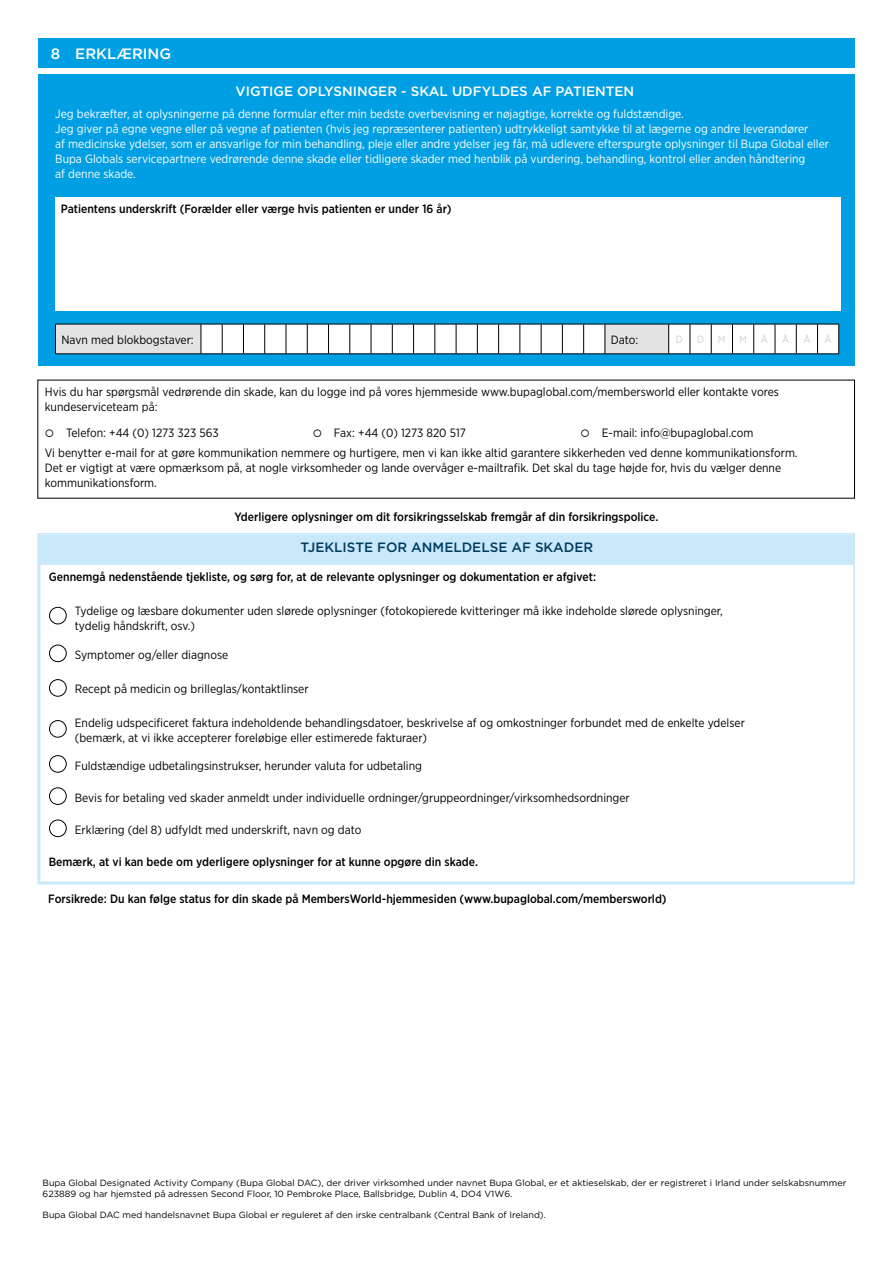
<style>
.page{position:relative;width:893px;height:1263px;background:#fff}
.page>*{position:absolute;margin:0;border:0;box-sizing:border-box;transform-origin:0 0}
.t1{font:500 15px "Gotham";color:#fff}
.t2{font:500 13.5px "Gotham";color:#fff}
.t3{font:500 13.5px "Gotham";color:#003b60}
.t4{font:12px/15px "Gotham Narrow";color:#000}
.t5{font:12px/15px "Gotham Narrow";color:#fff}
.t6{font:500 12px "Gotham Narrow";color:#000}
.t7{font:10.5px "Gotham Narrow";color:#d0d0d0}
.t8{font:9px/10.8px "Gotham";color:#000}
</style>
<div class="page">
<div style="left:40px;top:535px;width:814px;height:30px;background:#c9e9fb"></div>
<div style="left:38px;top:533px;width:817px;height:351px;border:2px solid #c9e9fb"></div>
<div style="left:49px;top:607px;width:17px;height:17px;border:1px solid #000;border-radius:50%"></div>
<div style="left:49px;top:645px;width:17px;height:17px;border:1px solid #000;border-radius:50%"></div>
<div style="left:49px;top:679px;width:17px;height:17px;border:1px solid #000;border-radius:50%"></div>
<div style="left:49px;top:720px;width:17px;height:17px;border:1px solid #000;border-radius:50%"></div>
<div style="left:49px;top:755px;width:17px;height:17px;border:1px solid #000;border-radius:50%"></div>
<div style="left:49px;top:788px;width:17px;height:17px;border:1px solid #000;border-radius:50%"></div>
<div style="left:49px;top:820px;width:17px;height:17px;border:1px solid #000;border-radius:50%"></div>
<div style="left:38px;top:38px;width:817px;height:30px;background:#009fe3"></div>
<div style="left:38px;top:74px;width:817px;height:292px;background:#009fe3"></div>
<div style="left:55px;top:198px;width:785px;height:113px;background:#fff"></div>
<svg style="left:56px;top:324px;width:783px;height:31px;background:#e0e3e4"></svg>
<hr style="left:55px;top:324px;width:146px;height:1px;background:#000">
<hr style="left:55px;top:324px;width:1px;height:30px;background:#000">
<hr style="left:201px;top:324px;width:1px;height:30px;background:#000">
<hr style="left:55px;top:354px;width:146px;height:1px;background:#000">
<hr style="left:605px;top:324px;width:64px;height:1px;background:#000">
<hr style="left:605px;top:324px;width:1px;height:30px;background:#000">
<hr style="left:668px;top:324px;width:1px;height:30px;background:#000">
<hr style="left:605px;top:354px;width:64px;height:1px;background:#000">
<p class="t1" style="left:51px;top:44px;width:122px">8 ERKLÆRING</p>
<p class="t2" style="left:236px;top:82px;width:400px">VIGTIGE OPLYSNINGER - SKAL UDFYLDES AF PATIENTEN</p>
<p class="t5" style="left:55px;top:106px;width:775px">Jeg bekræfter, at oplysningerne på denne formular efter min bedste overbevisning er nøjagtige, korrekte og fuldstændige.<br>Jeg giver på egne vegne eller på vegne af patienten (hvis jeg repræsenterer patienten) udtrykkeligt samtykke til at lægerne og andre leverandører<br>af medicinske ydelser, som er ansvarlige for min behandling, pleje eller andre ydelser jeg får, må udlevere efterspurgte oplysninger til Bupa Global eller Bupa Globals servicepartnere vedrørende denne skade eller tidligere skader med henblik på vurdering, behandling, kontrol eller anden håndtering<br>af denne skade.</p>
<p class="t6" style="left:61px;top:201px;width:392px">Patientens underskrift (Forælder eller værge hvis patienten er under 16 år)</p>
<p class="t4" style="left:61px;top:332px;width:134px">Navn med blokbogstaver:</p>
<p class="t4" style="left:611px;top:332px;width:29px">Dato:</p>
<p class="t7" style="left:676px;top:333px;width:9px">D</p>
<p class="t7" style="left:697px;top:333px;width:9px">D</p>
<p class="t7" style="left:718px;top:333px;width:9px">M</p>
<p class="t7" style="left:739px;top:333px;width:9px">M</p>
<p class="t7" style="left:761px;top:333px;width:9px">Å</p>
<p class="t7" style="left:782px;top:333px;width:9px">Å</p>
<p class="t7" style="left:803px;top:333px;width:9px">Å</p>
<p class="t7" style="left:825px;top:333px;width:9px">Å</p>
<p class="t4" style="left:45px;top:384px;width:736px">Hvis du har spørgsmål vedrørende din skade, kan du logge ind på vores hjemmeside www.bupaglobal.com/membersworld eller kontakte vores kundeserviceteam på:</p>
<p class="t4" style="left:66px;top:425px;width:154px">Telefon: +44 (0) 1273 323 563</p>
<p class="t4" style="left:334px;top:425px;width:134px">Fax: +44 (0) 1273 820 517</p>
<p class="t4" style="left:45px;top:423px;width:754px;line-height:19.8px;text-indent:557px">E-mail: info@bupaglobal.com<br>Vi benytter e-mail for at gøre kommunikation nemmere og hurtigere, men vi kan ikke altid garantere sikkerheden ved denne kommunikationsform.</p>
<p class="t4" style="left:45px;top:460px;width:738px">Det er vigtigt at være opmærksom på, at nogle virksomheder og lande overvåger e-mailtrafik. Det skal du tage højde for, hvis du vælger denne kommunikationsform.</p>
<p class="t6" style="left:235px;top:510px;width:425px">Yderligere oplysninger om dit forsikringsselskab fremgår af din forsikringspolice.</p>
<p class="t3" style="left:301px;top:538px;width:294px">TJEKLISTE FOR ANMELDELSE AF SKADER</p>
<p class="t6" style="left:49px;top:569px;width:549px">Gennemgå nedenstående tjekliste, og sørg for, at de relevante oplysninger og dokumentation er afgivet:</p>
<p class="t4" style="left:75px;top:603px;width:650px">Tydelige og læsbare dokumenter uden slørede oplysninger (fotokopierede kvitteringer må ikke indeholde slørede oplysninger, tydelig håndskrift, osv.)</p>
<p class="t4" style="left:75px;top:647px;width:155px">Symptomer og/eller diagnose</p>
<p class="t4" style="left:75px;top:681px;width:235px">Recept på medicin og brilleglas/kontaktlinser</p>
<p class="t4" style="left:75px;top:715px;width:672px">Endelig udspecificeret faktura indeholdende behandlingsdatoer, beskrivelse af og omkostninger forbundet med de enkelte ydelser (bemærk, at vi ikke accepterer foreløbige eller estimerede fakturaer)</p>
<p class="t4" style="left:75px;top:758px;width:349px">Fuldstændige udbetalingsinstrukser, herunder valuta for udbetaling</p>
<p class="t4" style="left:75px;top:790px;width:556px">Bevis for betaling ved skader anmeldt under individuelle ordninger/gruppeordninger/virksomhedsordninger</p>
<p class="t4" style="left:75px;top:822px;width:288px">Erklæring (del 8) udfyldt med underskrift, navn og dato</p>
<p class="t6" style="left:49px;top:854px;width:431px">Bemærk, at vi kan bede om yderligere oplysninger for at kunne opgøre din skade.</p>
<p class="t6" style="left:48px;top:892px;width:620px">Forsikrede: Du kan følge status for din skade på MembersWorld-hjemmesiden (www.bupaglobal.com/membersworld)</p>
<p class="t8" style="left:43px;top:1177px;width:805px">Bupa Global Designated Activity Company (Bupa Global DAC), der driver virksomhed under navnet Bupa Global, er et aktieselskab, der er registreret i Irland under selskabsnummer<br>623889 og har hjemsted på adressen Second Floor, 10 Pembroke Place, Ballsbridge, Dublin 4, DO4 V1W6.</p>
<p class="t8" style="left:43px;top:1209px;width:505px">Bupa Global DAC med handelsnavnet Bupa Global er reguleret af den irske centralbank (Central Bank of Ireland).</p>
</div>
